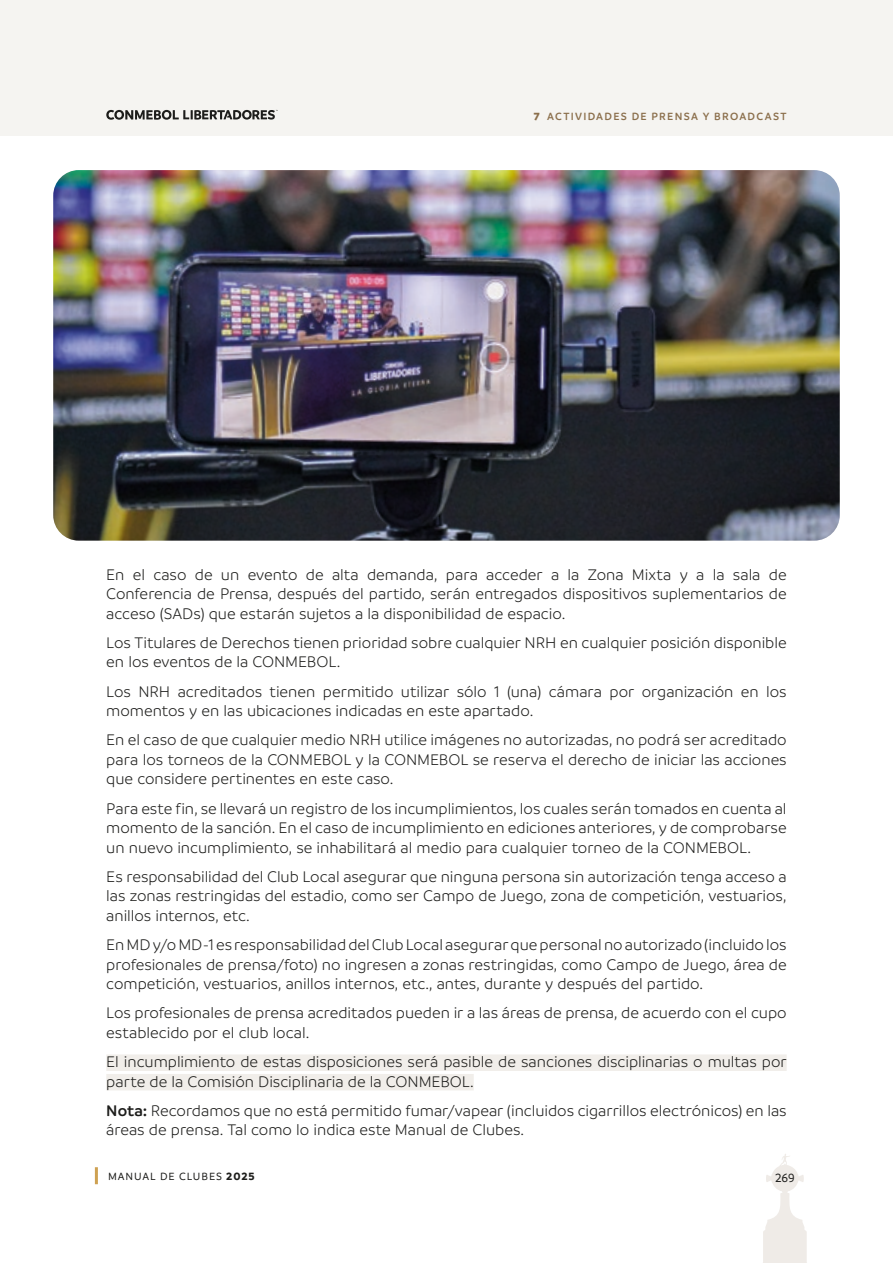
<style>
.page{position:relative;width:893px;height:1263px;background:#fff}
.page>*{position:absolute;margin:0;border:0;box-sizing:border-box;transform-origin:0 0}
.Texto_Corrido{font:300 16.5px/19.5px "Branding";color:#1d1d1b;text-align:justify}
.t1{font:500 12.75px "Branding";color:#1d1d1b}
.t2{font:600 11.25px "Branding";letter-spacing:.115em;color:#8b6f4c}
.t3{font:500 11.25px "Branding";letter-spacing:.085em;color:#1d1d1b}
.s1{font-weight:900}
.s2{font-weight:600}
.s3{font-weight:700}
</style>
<div class="page">
<div style="left:0;top:0;width:893px;height:136px;background:#f5f4f1"></div>
<div style="left:106px;top:1054px;width:681px;height:17px;background:#f1eeea"></div>
<div style="left:106px;top:1074px;width:368px;height:16px;background:#f1eeea"></div>
<img style="left:53px;top:170px;width:787px;height:371px">
<hr style="left:95px;top:1167px;width:3px;height:17px;background:#cea152">
<svg style="left:763px;top:1154px;width:44px;height:109px"></svg>
<svg style="left:106px;top:110px;width:172px;height:10px"></svg>
<p class="t2" style="left:534px;top:110px;width:254px"><span class="s1">7</span> ACTIVIDADES DE PRENSA Y BROADCAST</p>
<p class="Texto_Corrido" style="left:106px;top:565px;width:682px">En el caso de un evento de alta demanda, para acceder a la Zona Mixta y a la sala de Conferencia de Prensa, después del partido, serán entregados dispositivos suplementarios de acceso (SADs) que estarán sujetos a la disponibilidad de espacio.</p>
<p class="Texto_Corrido" style="left:106px;top:633px;width:682px">Los Titulares de Derechos tienen prioridad sobre cualquier NRH en cualquier posición disponible en los eventos de la CONMEBOL.</p>
<p class="Texto_Corrido" style="left:106px;top:682px;width:682px">Los NRH acreditados tienen permitido utilizar sólo 1 (una) cámara por organización en los momentos y en las ubicaciones indicadas en este apartado.</p>
<p class="Texto_Corrido" style="left:106px;top:730px;width:682px">En el caso de que cualquier medio NRH utilice imágenes no autorizadas, no podrá ser acreditado para los torneos de la CONMEBOL y la CONMEBOL se reserva el derecho de iniciar las acciones que considere pertinentes en este caso.</p>
<p class="Texto_Corrido" style="left:106px;top:799px;width:682px">Para este fin, se llevará un registro de los incumplimientos, los cuales serán tomados en cuenta al momento de la sanción. En el caso de incumplimiento en ediciones anteriores, y de comprobarse un nuevo incumplimiento, se inhabilitará al medio para cualquier torneo de la CONMEBOL.</p>
<p class="Texto_Corrido" style="left:106px;top:867px;width:682px">Es responsabilidad del Club Local asegurar que ninguna persona sin autorización tenga acceso a las zonas restringidas del estadio, como ser Campo de Juego, zona de competición, vestuarios, anillos internos, etc.</p>
<p class="Texto_Corrido" style="left:106px;top:935px;width:682px">En MD y/o MD-1 es responsabilidad del Club Local asegurar que personal no autorizado (incluido los profesionales de prensa/foto) no ingresen a zonas restringidas, como Campo de Juego, área de competición, vestuarios, anillos internos, etc., antes, durante y después del partido.</p>
<p class="Texto_Corrido" style="left:106px;top:1003px;width:682px">Los profesionales de prensa acreditados pueden ir a las áreas de prensa, de acuerdo con el cupo establecido por el club local.</p>
<p class="Texto_Corrido" style="left:106px;top:1052px;width:682px">El incumplimiento de estas disposiciones será pasible de sanciones disciplinarias o multas por parte de la Comisión Disciplinaria de la CONMEBOL.</p>
<p class="Texto_Corrido" style="left:106px;top:1101px;width:682px"><span class="s2">Nota:</span> Recordamos que no está permitido fumar/vapear (incluidos cigarrillos electrónicos) en las áreas de prensa. Tal como lo indica este Manual de Clubes.</p>
<p class="t3" style="left:108px;top:1170px;width:148px">MANUAL DE CLUBES <span class="s3">2025</span></p>
<p class="t1" style="left:775px;top:1171px;width:21px">269</p>
</div>
